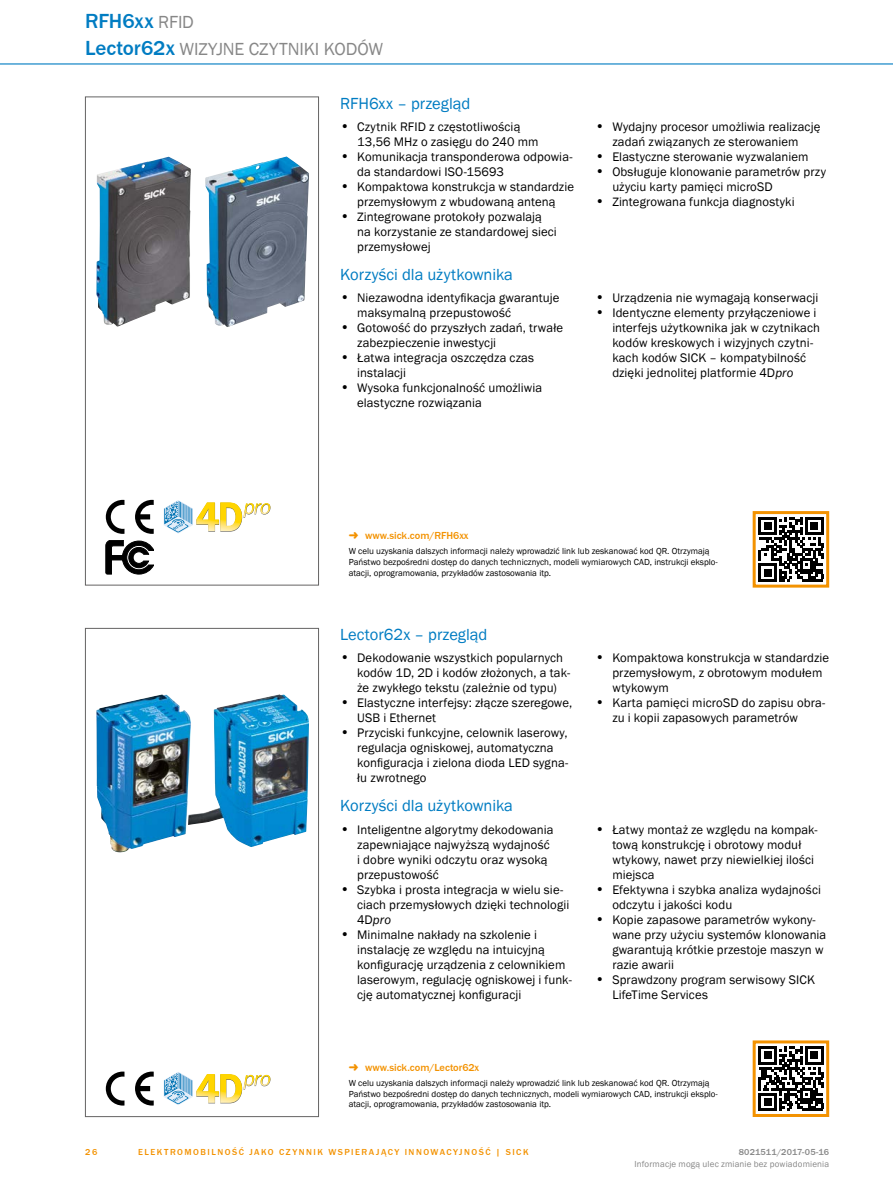
<style>
.page{position:relative;width:893px;height:1188px;background:#fff}
.page>*{position:absolute;margin:0;border:0;box-sizing:border-box;transform-origin:0 0}
.t1{font:500 21px/27.3px "SICK Franklin";color:#007cc2}
.t2{font:18px "SICK Franklin";color:#878787}
.t3{font:16.5px "SICK Franklin";color:#007cc2}
.t4{font:12.75px/15px "SICK Franklin";letter-spacing:.01em;color:#000}
.t5{font:500 10.5px "SICK Franklin";color:#f39200}
.t6{font:9px/10.8px "SICK Franklin";color:#000}
.t7{font:500 9px "SICK Franklin";letter-spacing:.17em;color:#f39200}
.t8{font:9px "SICK Franklin";letter-spacing:.02em;color:#878787}
.t9{font:500 9px "SICK Franklin";letter-spacing:.02em;color:#878787}
.s1{font-weight:400;font-size:18px;color:#878787}
.s2{font-size:14.25px}
.s3{font-style:italic}
</style>
<div class="page">
<hr style="left:0;top:63px;width:893px;height:2px;background:#007cc2">
<img style="left:96px;top:157px;width:213px;height:170px">
<svg style="left:106px;top:500px;width:18px;height:34px"></svg>
<svg style="left:135px;top:500px;width:19px;height:34px"></svg>
<svg style="left:164px;top:500px;width:107px;height:34px"></svg>
<svg style="left:106px;top:540px;width:48px;height:34px"></svg>
<div style="left:85px;top:97px;width:234px;height:488px;border:1px solid #646363"></div>
<svg style="left:758px;top:517px;width:65px;height:65px"></svg>
<hr style="left:805px;top:517px;width:18px;height:3px;background:#000">
<div style="left:753px;top:511px;width:76px;height:77px;border:3px solid #f39200"></div>
<img style="left:96px;top:694px;width:213px;height:159px">
<svg style="left:106px;top:1072px;width:18px;height:34px"></svg>
<svg style="left:135px;top:1072px;width:19px;height:34px"></svg>
<svg style="left:164px;top:1072px;width:107px;height:33px"></svg>
<div style="left:85px;top:628px;width:234px;height:489px;border:1px solid #646363"></div>
<svg style="left:758px;top:1046px;width:65px;height:65px"></svg>
<hr style="left:805px;top:1046px;width:18px;height:3px;background:#000">
<div style="left:753px;top:1040px;width:76px;height:77px;border:3px solid #f39200"></div>
<h1 class="t1" style="left:85px;top:8px;width:119px">RFH6xx <span class="s1">RFID<br></span>Lector62x <span class="s1">Wizyjne</span></h1>
<h2 class="t2" style="left:249px;top:38px;width:10px">czytniki</h2>
<h2 class="t2" style="left:324px;top:38px;width:12px">kod</h2>
<h2 class="t2" style="left:357px;top:38px;width:25px">ów</h2>
<p class="t3" style="left:340px;top:93px;width:132px">RFH6xx – przegląd</p>
<p class="t4" style="left:357px;top:119px;width:183px;text-indent:-17px"><span class="s2">•</span> Czytnik RFID z częstotliwością<br>13,56 MHz o zasięgu do 240 mm</p>
<p class="t4" style="left:357px;top:149px;width:217px;text-indent:-17px"><span class="s2">•</span> Komunikacja transponderowa odpowia&shy;da standardowi ISO-15693</p>
<p class="t4" style="left:340px;top:179px;width:235px;text-align:center"><span class="s2">•</span> Kompaktowa konstrukcja w standardzie przemysłowym z wbudowaną anteną</p>
<p class="t4" style="left:357px;top:209px;width:201px;text-indent:-17px"><span class="s2">•</span> Zintegrowane protokoły pozwalają na korzystanie ze standardowej sieci przemysłowej</p>
<p class="t3" style="left:340px;top:264px;width:174px">Korzyści dla użytkownika</p>
<p class="t4" style="left:357px;top:291px;width:204px;text-indent:-17px"><span class="s2">•</span> Niezawodna identyfikacja gwarantuje maksymalną przepustowość</p>
<p class="t4" style="left:357px;top:321px;width:207px;text-indent:-17px"><span class="s2">•</span> Gotowość do przyszłych zadań, trwałe zabezpieczenie inwestycji</p>
<p class="t4" style="left:357px;top:351px;width:178px;text-indent:-17px"><span class="s2">•</span> Łatwa integracja oszczędza czas instalacji</p>
<p class="t4" style="left:357px;top:381px;width:186px;text-indent:-17px"><span class="s2">•</span> Wysoka funkcjonalność umożliwia elastyczne rozwiązania</p>
<p class="t4" style="left:595px;top:119px;width:227px;text-align:center"><span class="s2">•</span> Wydajny procesor umożliwia realizację zadań związanych ze sterowaniem</p>
<p class="t4" style="left:595px;top:149px;width:215px"><span class="s2">•</span> Elastyczne sterowanie wyzwalaniem</p>
<p class="t4" style="left:612px;top:164px;width:215px;text-indent:-17px"><span class="s2">•</span> Obsługuje klonowanie parametrów przy użyciu karty pamięci microSD</p>
<p class="t4" style="left:595px;top:194px;width:201px"><span class="s2">•</span> Zintegrowana funkcja diagnostyki</p>
<p class="t4" style="left:595px;top:291px;width:224px"><span class="s2">•</span> Urządzenia nie wymagają konserwacji</p>
<p class="t4" style="left:612px;top:306px;width:209px;text-indent:-17px"><span class="s2">•</span> Identyczne elementy przyłączeniowe i interfejs użytkownika jak w czytnikach kodów kreskowych i wizyjnych czytni&shy;kach kodów SICK – kompatybilność dzięki jednolitej platformie 4D<span class="s3">pro</span></p>
<p class="t5" style="left:365px;top:529px;width:105px">www.sick.com/RFH6xx</p>
<p class="t6" style="left:349px;top:546px;width:371px">W celu uzyskania dalszych informacji należy wprowadzić link lub zeskanować kod QR. Otrzymają<br>Państwo bezpośredni dostęp do danych technicznych, modeli wymiarowych CAD, instrukcji eksplo&shy;atacji, oprogramowania, przykładów zastosowania itp.</p>
<p class="t3" style="left:340px;top:624px;width:149px">Lector62x – przegląd</p>
<p class="t4" style="left:357px;top:651px;width:215px;text-indent:-17px"><span class="s2">•</span> Dekodowanie wszystkich popularnych kodów 1D, 2D i kodów złożonych, a tak&shy;że zwykłego tekstu (zależnie od typu)</p>
<p class="t4" style="left:357px;top:696px;width:217px;text-indent:-17px"><span class="s2">•</span> Elastyczne interfejsy: złącze szeregowe,<br>USB i Ethernet</p>
<p class="t4" style="left:357px;top:726px;width:213px;text-indent:-17px"><span class="s2">•</span> Przyciski funkcyjne, celownik laserowy, regulacja ogniskowej, automatyczna konfiguracja i zielona dioda LED sygna&shy;łu zwrotnego</p>
<p class="t3" style="left:340px;top:796px;width:174px">Korzyści dla użytkownika</p>
<p class="t4" style="left:357px;top:822px;width:198px;text-indent:-17px"><span class="s2">•</span> Inteligentne algorytmy dekodowania zapewniające najwyższą wydajność i dobre wyniki odczytu oraz wysoką przepustowość</p>
<p class="t4" style="left:357px;top:882px;width:214px;text-indent:-17px"><span class="s2">•</span> Szybka i prosta integracja w wielu sie&shy;ciach przemysłowych dzięki technologii<br>4D<span class="s3">pro</span></p>
<p class="t4" style="left:357px;top:927px;width:216px;text-indent:-17px"><span class="s2">•</span> Minimalne nakłady na szkolenie i instalację ze względu na intuicyjną konfigurację urządzenia z celownikiem laserowym, regulację ogniskowej i funk&shy;cję automatycznej konfiguracji</p>
<p class="t4" style="left:612px;top:651px;width:218px;text-indent:-17px"><span class="s2">•</span> Kompaktowa konstrukcja w standardzie przemysłowym, z obrotowym modułem wtykowym</p>
<p class="t4" style="left:612px;top:696px;width:215px;text-indent:-17px"><span class="s2">•</span> Karta pamięci microSD do zapisu obra&shy;zu i kopii zapasowych parametrów</p>
<p class="t4" style="left:612px;top:822px;width:207px;text-indent:-17px"><span class="s2">•</span> Łatwy montaż ze względu na kompak&shy;tową konstrukcję i obrotowy moduł wtykowy, nawet przy niewielkiej ilości miejsca</p>
<p class="t4" style="left:612px;top:882px;width:210px;text-indent:-17px"><span class="s2">•</span> Efektywna i szybka analiza wydajności odczytu i jakości kodu</p>
<p class="t4" style="left:612px;top:912px;width:216px;text-indent:-17px"><span class="s2">•</span> Kopie zapasowe parametrów wykony&shy;wane przy użyciu systemów klonowania gwarantują krótkie przestoje maszyn w razie awarii</p>
<p class="t4" style="left:612px;top:972px;width:204px;text-indent:-17px"><span class="s2">•</span> Sprawdzony program serwisowy SICK<br>LifeTime Services</p>
<p class="t5" style="left:365px;top:1061px;width:116px">www.sick.com/Lector62x</p>
<p class="t6" style="left:349px;top:1078px;width:371px">W celu uzyskania dalszych informacji należy wprowadzić link lub zeskanować kod QR. Otrzymają<br>Państwo bezpośredni dostęp do danych technicznych, modeli wymiarowych CAD, instrukcji eksplo&shy;atacji, oprogramowania, przykładów zastosowania itp.</p>
<p class="t7" style="left:85px;top:1146px;width:14px">26</p>
<p class="t7" style="left:138px;top:1146px;width:392px">ELEKTROMOBILNOŚĆ JAKO CZYNNIK WSPIERAJĄCY INNOWACYJNOŚĆ | SICK</p>
<p class="t9" style="left:739px;top:1146px;width:92px">8021511/2017-05-16</p>
<p class="t8" style="left:634px;top:1159px;width:196px">Informacje mogą ulec zmianie bez powiadomienia</p>
</div>
